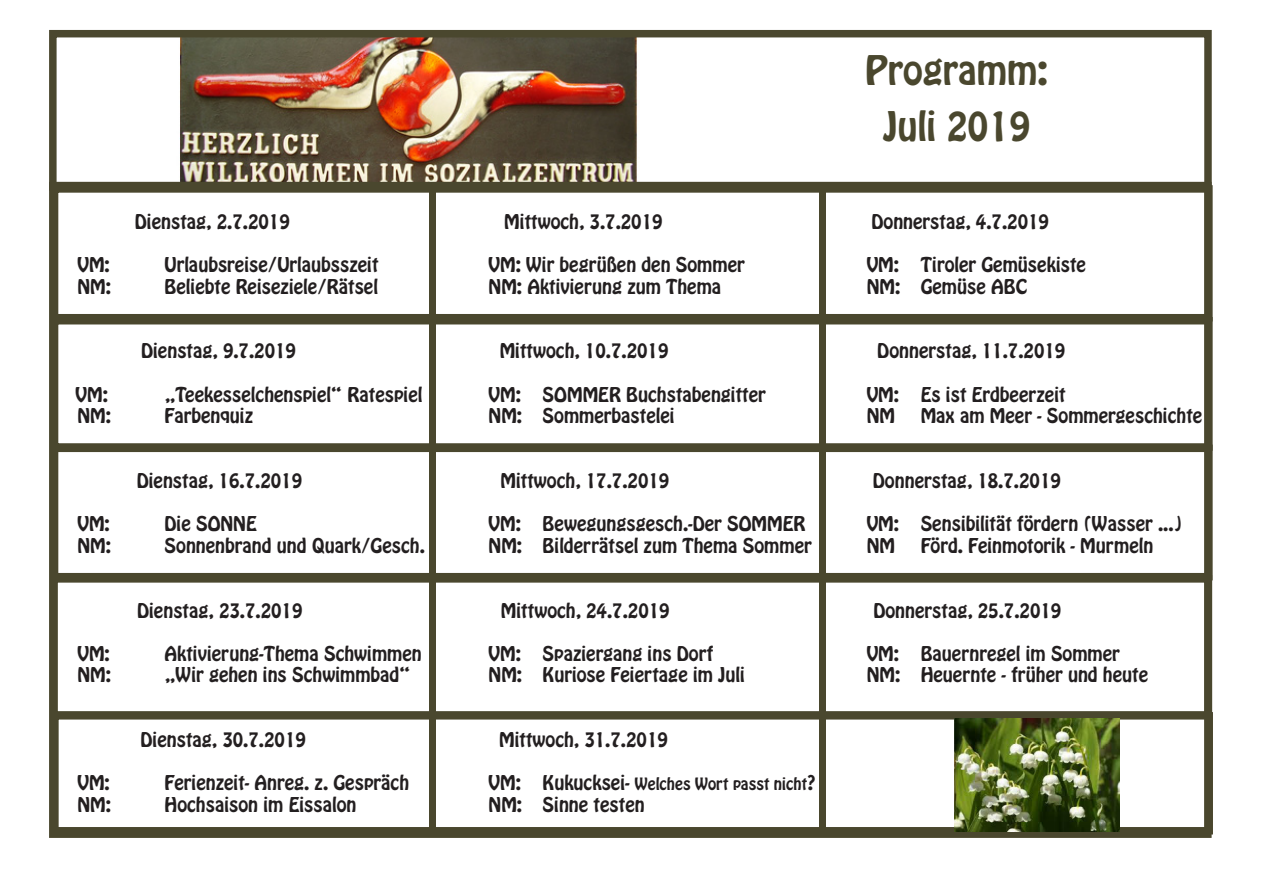
<style>
.page{position:relative;width:1263px;height:893px;background:#fff}
.page>*{position:absolute;margin:0;border:0;box-sizing:border-box;transform-origin:0 0}
.t1{font:36px "Hobo Std";color:#4a472e}
.t2{font:18px "Hobo Std";color:#231f20}
.t3{font:15px "Hobo Std";color:#231f20}
.s1{font-size:18px}
</style>
<div class="page">
<img style="left:58px;top:39px;width:986px;height:143px">
<div style="left:429px;top:190px;width:7px;height:643px;background:#4a472e"></div>
<div style="left:820px;top:191px;width:6px;height:642px;background:#4a472e"></div>
<div style="left:49px;top:30px;width:1163px;height:161px;border:8px solid #4a472e"></div>
<div style="left:51px;top:712px;width:1162px;height:122px;border:8px solid #4a472e"></div>
<div style="left:755px;top:54px;width:403px;height:124px;background:#fff"></div>
<div style="left:50px;top:575px;width:1162px;height:144px;border:8px solid #4a472e"></div>
<div style="left:51px;top:445px;width:1161px;height:135px;border:8px solid #4a472e"></div>
<div style="left:51px;top:317px;width:1161px;height:134px;border:8px solid #4a472e"></div>
<div style="left:51px;top:185px;width:1161px;height:136px;border:8px solid #4a472e"></div>
<img style="left:955px;top:719px;width:164px;height:112px">
<p class="t1" style="left:865px;top:45px;width:184px">Programm:</p>
<p class="t1" style="left:883px;top:101px;width:149px">Juli 2019</p>
<p class="t2" style="left:135px;top:209px;width:156px">Dienstag, 2.7.2019</p>
<p class="t2" style="left:504px;top:209px;width:160px">Mittwoch, 3.7.2019</p>
<p class="t2" style="left:871px;top:209px;width:179px">Donnerstag, 4.7.2019</p>
<p class="t2" style="left:77px;top:252px;width:34px">VM:</p>
<p class="t2" style="left:165px;top:252px;width:215px">Urlaubsreise/Urlaubsszeit</p>
<p class="t2" style="left:489px;top:252px;width:258px">VM: Wir begrüßen den Sommer</p>
<p class="t2" style="left:867px;top:252px;width:221px">VM: Tiroler Gemüsekiste</p>
<p class="t2" style="left:77px;top:274px;width:35px">NM:</p>
<p class="t2" style="left:165px;top:274px;width:215px">Beliebte Reiseziele/Rätsel</p>
<p class="t2" style="left:489px;top:274px;width:234px">NM: Aktivierung zum Thema</p>
<p class="t2" style="left:867px;top:274px;width:162px">NM: Gemüse ABC</p>
<p class="t2" style="left:141px;top:339px;width:156px">Dienstag, 9.7.2019</p>
<p class="t2" style="left:500px;top:339px;width:170px">Mittwoch, 10.7.2019</p>
<p class="t2" style="left:877px;top:339px;width:190px">Donnerstag, 11.7.2019</p>
<p class="t2" style="left:76px;top:382px;width:34px">VM:</p>
<p class="t2" style="left:165px;top:382px;width:259px">„Teekesselchenspiel“ Ratespiel</p>
<p class="t2" style="left:489px;top:382px;width:279px">VM: SOMMER Buchstabengitter</p>
<p class="t2" style="left:867px;top:382px;width:201px">VM: Es ist Erdbeerzeit</p>
<p class="t2" style="left:77px;top:403px;width:35px">NM:</p>
<p class="t2" style="left:165px;top:403px;width:90px">Farbenquiz</p>
<p class="t2" style="left:489px;top:403px;width:188px">NM: Sommerbastelei</p>
<p class="t2" style="left:867px;top:403px;width:30px">NM</p>
<p class="t2" style="left:921px;top:403px;width:283px">Max am Meer - Sommergeschichte</p>
<p class="t2" style="left:137px;top:468px;width:167px">Dienstag, 16.7.2019</p>
<p class="t2" style="left:500px;top:468px;width:170px">Mittwoch, 17.7.2019</p>
<p class="t2" style="left:873px;top:468px;width:190px">Donnerstag, 18.7.2019</p>
<p class="t2" style="left:77px;top:511px;width:34px">VM:</p>
<p class="t2" style="left:165px;top:511px;width:94px">Die SONNE</p>
<p class="t2" style="left:489px;top:511px;width:318px">VM: Bewegungsgesch.-Der SOMMER</p>
<p class="t2" style="left:867px;top:511px;width:317px">VM: Sensibilität fördern (Wasser ...)</p>
<p class="t2" style="left:77px;top:533px;width:35px">NM:</p>
<p class="t2" style="left:165px;top:533px;width:262px">Sonnenbrand und Quark/Gesch.</p>
<p class="t2" style="left:489px;top:533px;width:325px">NM: Bilderrätsel zum Thema Sommer</p>
<p class="t2" style="left:867px;top:533px;width:30px">NM</p>
<p class="t2" style="left:921px;top:533px;width:234px">Förd. Feinmotorik - Murmeln</p>
<p class="t2" style="left:137px;top:598px;width:167px">Dienstag, 23.7.2019</p>
<p class="t2" style="left:501px;top:598px;width:170px">Mittwoch, 24.7.2019</p>
<p class="t2" style="left:873px;top:598px;width:190px">Donnerstag, 25.7.2019</p>
<p class="t2" style="left:77px;top:641px;width:34px">VM:</p>
<p class="t2" style="left:165px;top:641px;width:259px">Aktivierung-Thema Schwimmen</p>
<p class="t2" style="left:489px;top:641px;width:226px">VM: Spaziergang ins Dorf</p>
<p class="t2" style="left:867px;top:641px;width:255px">VM: Bauernregel im Sommer</p>
<p class="t2" style="left:77px;top:663px;width:35px">NM:</p>
<p class="t2" style="left:165px;top:663px;width:247px">„Wir gehen ins Schwimmbad“</p>
<p class="t2" style="left:489px;top:663px;width:258px">NM: Kuriose Feiertage im Juli</p>
<p class="t2" style="left:867px;top:663px;width:283px">NM: Heuernte - früher und heute</p>
<p class="t2" style="left:141px;top:727px;width:167px">Dienstag, 30.7.2019</p>
<p class="t2" style="left:499px;top:727px;width:170px">Mittwoch, 31.7.2019</p>
<p class="t2" style="left:77px;top:771px;width:34px">VM:</p>
<p class="t2" style="left:165px;top:771px;width:246px">Ferienzeit- Anreg. z. Gespräch</p>
<p class="t3" style="left:489px;top:774px;width:329px"><span class="s1">VM: Kukucksei-</span> Welches Wort passt nicht<span class="s1">?</span></p>
<p class="t2" style="left:77px;top:792px;width:35px">NM:</p>
<p class="t2" style="left:165px;top:792px;width:193px">Hochsaison im Eissalon</p>
<p class="t2" style="left:489px;top:792px;width:158px">NM: Sinne testen</p>
</div>
